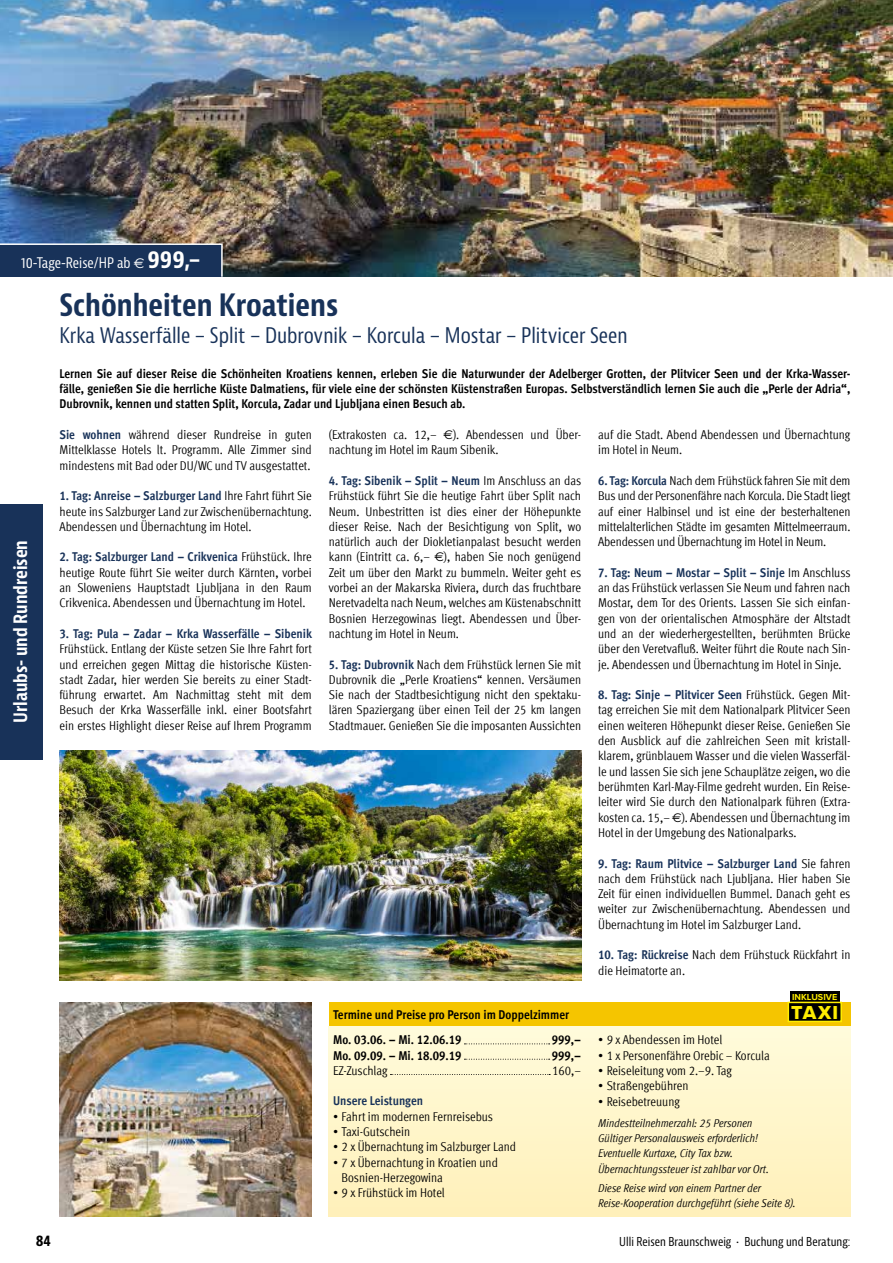
<style>
.page{position:relative;width:893px;height:1263px;background:#fff}
.page>*{position:absolute;margin:0;border:0;box-sizing:border-box;transform-origin:0 0}
.t1{font:700 condensed 30px "Bernina Sans";color:#183259}
.t2{font:condensed 21px "Bernina Sans";color:#183259}
.t3{font:19.5px "Proxima Nova Extrabld";color:#ffed00}
.t4{font:700 condensed 18px "Bernina Sans";color:#fff}
.t5{font:700 condensed 15px "Bernina Sans";color:#000}
.t6{font:condensed 14.25px "Bernina Sans";color:#fff}
.t7{font:condensed 12.75px/15.3px "Meta Offc";color:#000;text-align:justify}
.t8{font:700 condensed 12.75px/15.3px "Meta Offc";color:#000;text-align:justify}
.t9{font:700 condensed 12.75px "Meta Offc";letter-spacing:-.005em;color:#183259}
.t10{font:condensed 12px "Bernina Sans";color:#000}
.t11{font:italic condensed 11.4px/15.3px "Meta Offc";color:#000}
.t12{font:700 9px "Proxima Nova";color:#ffed00}
.s1{font-family:"Euro Sans";font-stretch:normal}
.s2{font-weight:700;font-size:24px}
.s3{font-weight:700;color:#183259}
</style>
<div class="page">
<img style="left:0;top:0;width:893px;height:276px">
<img style="left:60px;top:1003px;width:252px;height:213px">
<img style="left:60px;top:751px;width:521px;height:229px">
<div style="left:329px;top:1026px;width:521px;height:190px;background:linear-gradient(to bottom,#fffbdb,#fff0ba)"></div>
<div style="left:0;top:504px;width:43px;height:255px;background:#183259"></div>
<div style="left:329px;top:1003px;width:521px;height:23px;background:#f5c500"></div>
<div style="left:0;top:243px;width:223px;height:34px;background:#183259"></div>
<svg style="left:464px;top:1043px;width:86px;height:1px"></svg>
<svg style="left:464px;top:1059px;width:86px;height:1px"></svg>
<svg style="left:390px;top:1074px;width:160px;height:1px"></svg>
<div style="left:790px;top:992px;width:49px;height:10px;background:#000"></div>
<div style="left:788px;top:1002px;width:53px;height:19px;background:#000"></div>
<div style="left:788px;top:1002px;width:54px;height:20px;border:2px solid #ffed00"></div>
<p class="t6" style="left:21px;top:254px;width:181px">10-Tage-Reise/HP ab <span class="s1">€</span> <span class="s2">999,–</span></p>
<h1 class="t1" style="left:60px;top:286px;width:280px">Schönheiten Kroatiens</h1>
<h2 class="t2" style="left:60px;top:323px;width:570px">Krka Wasserfälle – Split – Dubrovnik – Korcula – Mostar – Plitvicer Seen</h2>
<h3 class="t4" style="left:10px;top:723px;width:184px;rotate:-90deg">Urlaubs- und Rundreisen</h3>
<p class="t8" style="left:60px;top:366px;width:792px">Lernen Sie auf dieser Reise die Schönheiten Kroatiens kennen, erleben Sie die Naturwunder der Adelberger Grotten, der Plitvicer Seen und der Krka-Wasser&shy;fälle, genießen Sie die herrliche Küste Dalmatiens, für viele eine der schönsten Küstenstraßen Europas. Selbstverständlich lernen Sie auch die „Perle der Adria“, Dubrovnik, kennen und statten Split, Korcula, Zadar und Ljubljana einen Besuch ab.</p>
<p class="t7" style="left:60px;top:427px;width:254px"><span class="s3">Sie wohnen</span> während dieser Rundreise in guten Mittelklasse Hotels lt. Programm. Alle Zimmer sind mindestens mit Bad oder DU/WC und TV ausgestattet.</p>
<p class="t7" style="left:60px;top:488px;width:254px"><span class="s3">1. Tag: Anreise – Salzburger Land</span> Ihre Fahrt führt Sie heute ins Salzburger Land zur Zwischenübernachtung.<br>Abendessen und Übernachtung im Hotel.</p>
<p class="t7" style="left:60px;top:549px;width:254px"><span class="s3">2. Tag: Salzburger Land – Crikvenica</span> Frühstück. Ihre heutige Route führt Sie weiter durch Kärnten, vorbei an Sloweniens Hauptstadt Ljubljana in den Raum Crikvenica. Abendessen und Übernachtung im Hotel.</p>
<p class="t9" style="left:60px;top:626px;width:254px">3. Tag: Pula – Zadar – Krka Wasserfälle – Sibenik</p>
<p class="t7" style="left:60px;top:641px;width:254px">Frühstück. Entlang der Küste setzen Sie Ihre Fahrt fort und erreichen gegen Mittag die historische Küsten&shy;stadt Zadar, hier werden Sie bereits zu einer Stadt&shy;führung erwartet. Am Nachmittag steht mit dem Besuch der Krka Wasserfälle inkl. einer Bootsfahrt ein erstes Highlight dieser Reise auf Ihrem Programm</p>
<p class="t7" style="left:329px;top:427px;width:253px">(Extrakosten ca. 12,– <span class="s1">€</span>). Abendessen und Über&shy;nachtung im Hotel im Raum Sibenik.</p>
<p class="t7" style="left:329px;top:473px;width:254px"><span class="s3">4. Tag: Sibenik – Split – Neum</span> Im Anschluss an das Frühstück führt Sie die heutige Fahrt über Split nach Neum. Unbestritten ist dies einer der Höhepunkte dieser Reise. Nach der Besichtigung von Split, wo natürlich auch der Diokletianpalast besucht werden kann (Eintritt ca. 6,– <span class="s1">€</span>), haben Sie noch genügend Zeit um über den Markt zu bummeln. Weiter geht es vorbei an der Makarska Riviera, durch das fruchtbare Neretvadelta nach Neum, welches am Küstenabschnitt Bosnien Herzegowinas liegt. Abendessen und Über&shy;nachtung im Hotel in Neum.</p>
<p class="t7" style="left:329px;top:657px;width:254px"><span class="s3">5. Tag: Dubrovnik</span> Nach dem Frühstück lernen Sie mit Dubrovnik die „Perle Kroatiens“ kennen. Versäumen Sie nach der Stadtbesichtigung nicht den spektaku&shy;lären Spaziergang über einen Teil der 25 km langen Stadtmauer. Genießen Sie die imposanten Aussichten</p>
<p class="t8" style="left:333px;top:1007px;width:238px">Termine und Preise pro Person im Doppelzimmer</p>
<p class="t8" style="left:333px;top:1032px;width:130px">Mo. 03.06. – Mi. 12.06.19</p>
<p class="t8" style="left:552px;top:1032px;width:31px">999,–</p>
<p class="t8" style="left:333px;top:1048px;width:130px">Mo. 09.09. – Mi. 18.09.19</p>
<p class="t8" style="left:552px;top:1048px;width:31px">999,–</p>
<p class="t7" style="left:333px;top:1063px;width:56px">EZ-Zuschlag</p>
<p class="t7" style="left:552px;top:1063px;width:31px">160,–</p>
<p class="t9" style="left:333px;top:1093px;width:91px">Unsere Leistungen</p>
<p class="t7" style="left:333px;top:1109px;width:162px">• Fahrt im modernen Fernreisebus</p>
<p class="t7" style="left:333px;top:1124px;width:79px">• Taxi-Gutschein</p>
<p class="t7" style="left:333px;top:1139px;width:185px">• 2 x Übernachtung im Salzburger Land</p>
<p class="t7" style="left:342px;top:1155px;width:158px;text-indent:-9px">• 7 x Übernachtung in Kroatien und<br>Bosnien-Herzegowina</p>
<p class="t7" style="left:333px;top:1185px;width:113px">• 9 x Frühstück im Hotel</p>
<p class="t7" style="left:598px;top:427px;width:254px">auf die Stadt. Abend Abendessen und Übernachtung im Hotel in Neum.</p>
<p class="t7" style="left:598px;top:473px;width:254px"><span class="s3">6. Tag: Korcula</span> Nach dem Frühstück fahren Sie mit dem Bus und der Personenfähre nach Korcula. Die Stadt liegt auf einer Halbinsel und ist eine der besterhaltenen mittelalterlichen Städte im gesamten Mittelmeerraum.<br>Abendessen und Übernachtung im Hotel in Neum.</p>
<p class="t7" style="left:598px;top:565px;width:254px"><span class="s3">7. Tag: Neum – Mostar – Split – Sinje</span> Im Anschluss an das Frühstück verlassen Sie Neum und fahren nach Mostar, dem Tor des Orients. Lassen Sie sich einfan&shy;gen von der orientalischen Atmosphäre der Altstadt und an der wiederhergestellten, berühmten Brücke über den Veretvafluß. Weiter führt die Route nach Sin&shy;je. Abendessen und Übernachtung im Hotel in Sinje.</p>
<p class="t7" style="left:598px;top:687px;width:254px"><span class="s3">8. Tag: Sinje – Plitvicer Seen</span> Frühstück. Gegen Mit&shy;tag erreichen Sie mit dem Nationalpark Plitvicer Seen einen weiteren Höhepunkt dieser Reise. Genießen Sie den Ausblick auf die zahlreichen Seen mit kristall&shy;klarem, grünblauem Wasser und die vielen Wasserfäl&shy;le und lassen Sie sich jene Schauplätze zeigen, wo die berühmten Karl-May-Filme gedreht wurden. Ein Reise&shy;leiter wird Sie durch den Nationalpark führen (Extra&shy;kosten ca. 15,– <span class="s1">€</span>). Abendessen und Übernachtung im Hotel in der Umgebung des Nationalparks.</p>
<p class="t7" style="left:598px;top:856px;width:254px"><span class="s3">9. Tag: Raum Plitvice – Salzburger Land</span> Sie fahren nach dem Frühstück nach Ljubljana. Hier haben Sie Zeit für einen individuellen Bummel. Danach geht es weiter zur Zwischenübernachtung. Abendessen und Übernachtung im Hotel im Salzburger Land.</p>
<p class="t7" style="left:598px;top:947px;width:254px"><span class="s3">10. Tag: Rückreise</span> Nach dem Frühstuck Rückfahrt in die Heimatorte an.</p>
<p class="t7" style="left:598px;top:1032px;width:126px">• 9 x Abendessen im Hotel</p>
<p class="t7" style="left:598px;top:1048px;width:173px">• 1 x Personenfähre Orebic – Korcula</p>
<p class="t7" style="left:598px;top:1063px;width:135px">• Reiseleitung vom 2.–9. Tag</p>
<p class="t7" style="left:598px;top:1078px;width:92px">• Straßengebühren</p>
<p class="t7" style="left:598px;top:1093px;width:83px">• Reisebetreuung</p>
<p class="t12" style="left:792px;top:990px;width:47px">INKLUSIVE</p>
<h3 class="t3" style="left:791px;top:997px;width:49px">TAXI</h3>
<p class="t11" style="left:598px;top:1115px;width:172px">Mindestteilnehmerzahl: 25 Personen Gültiger Personalausweis erforderlich!<br>Eventuelle Kurtaxe, City Tax bzw.<br>Übernachtungssteuer ist zahlbar vor Ort.</p>
<p class="t11" style="left:598px;top:1180px;width:199px">Diese Reise wird von einem Partner der<br>Reise-Kooperation durchgeführt (siehe Seite 8).</p>
<p class="t5" style="left:36px;top:1231px;width:17px">84</p>
<p class="t10" style="left:619px;top:1234px;width:233px">Ulli Reisen Braunschweig • Buchung und Beratung:</p>
</div>
